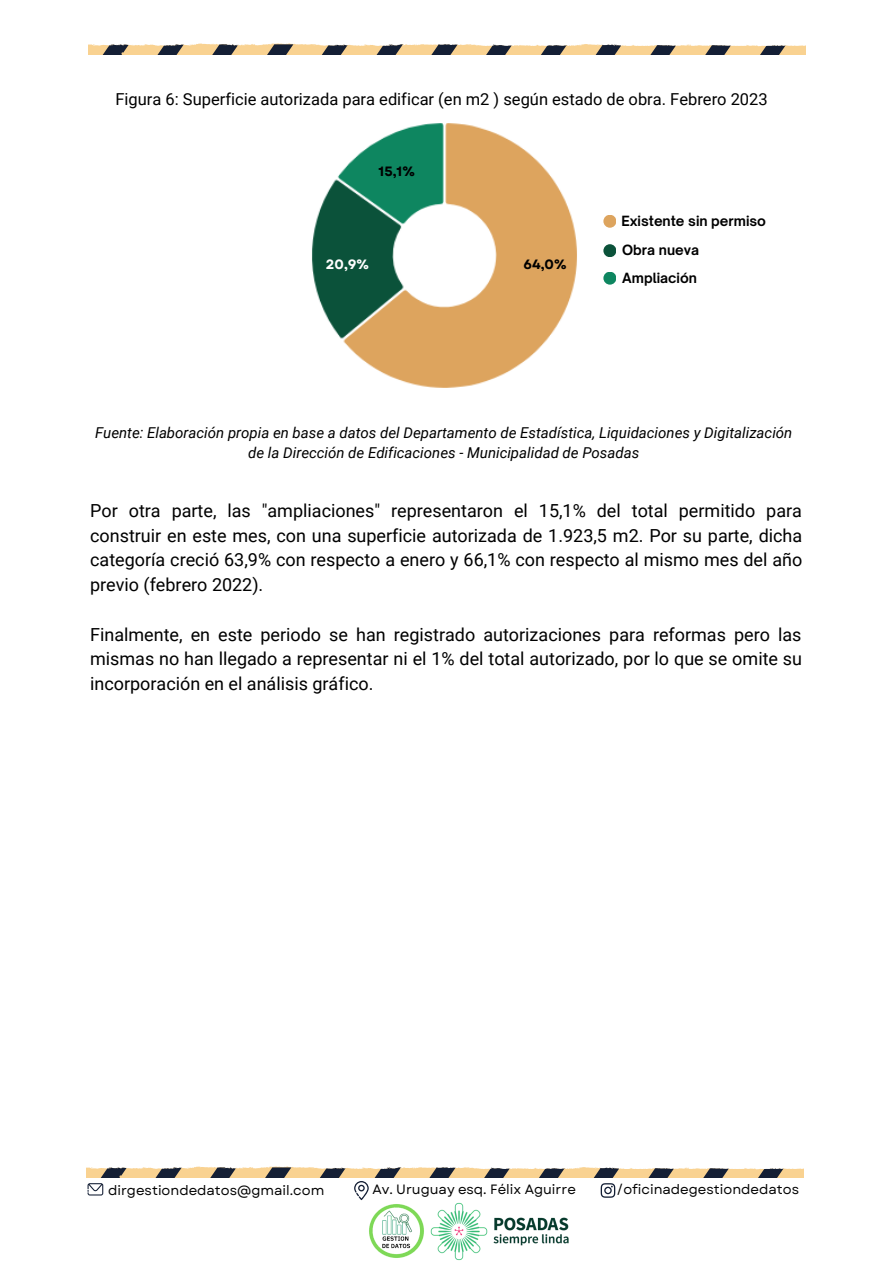
<style>
.page{position:relative;width:893px;height:1264px;background:#fff}
.page>*{position:absolute;margin:0;border:0;box-sizing:border-box;transform-origin:0 0}
.t1{font:18px/24.8px "Roboto";color:#000;text-align:justify}
.t2{font:16.5px "Roboto";color:#000}
.t3{font:italic 15px/20.2px "Roboto";color:#000;text-align:center}
.t4{font:13.5px "Garet";color:#020202}
.t5{font:700 13.5px "Open Sauce One";color:#000}
.t6{font:700 13.5px "Garet";color:#000}
.t7{font:700 13.5px "Garet";color:#fff}
</style>
<div class="page">
<img style="left:369px;top:1204px;width:55px;height:54px">
<svg style="left:87px;top:1166px;width:716px;height:34px"></svg>
<img style="left:424px;top:1193px;width:151px;height:68px">
<svg style="left:89px;top:43px;width:716px;height:12px;background:#b9a789"></svg>
<img style="left:312px;top:123px;width:304px;height:265px">
<div style="left:603px;top:215px;width:13px;height:13px;background:#dda45e;border-radius:50%"></div>
<div style="left:603px;top:244px;width:13px;height:13px;background:#0b523a;border-radius:50%"></div>
<div style="left:603px;top:272px;width:13px;height:13px;background:#0e8660;border-radius:50%"></div>
<p class="t2" style="left:115px;top:89px;width:653px">Figura 6: Superficie autorizada para edificar (en m2 ) según estado de obra. Febrero 2023</p>
<p class="t6" style="left:378px;top:162px;width:38px">15,1%</p>
<p class="t7" style="left:326px;top:254px;width:45px">20,9%</p>
<p class="t6" style="left:523px;top:254px;width:45px">64,0%</p>
<p class="t5" style="left:621px;top:212px;width:146px">Existente sin permiso</p>
<p class="t5" style="left:622px;top:242px;width:78px">Obra nueva</p>
<p class="t5" style="left:622px;top:269px;width:76px">Ampliación</p>
<p class="t3" style="left:95px;top:423px;width:698px">Fuente: Elaboración propia en base a datos del Departamento de Estadística, Liquidaciones y Digitalización de la Dirección de Edificaciones - Municipalidad de Posadas</p>
<p class="t1" style="left:90px;top:498px;width:713px">Por otra parte, las "ampliaciones" representaron el 15,1% del total permitido para construir en este mes, con una superficie autorizada de 1.923,5 m2. Por su parte, dicha categoría creció 63,9% con respecto a enero y 66,1% con respecto al mismo mes del año previo (febrero 2022).</p>
<p class="t1" style="left:90px;top:622px;width:713px">Finalmente, en este periodo se han registrado autorizaciones para reformas pero las mismas no han llegado a representar ni el 1% del total autorizado, por lo que se omite su incorporación en el análisis gráfico.</p>
<p class="t4" style="left:108px;top:1180px;width:218px">dirgestiondedatos@gmail.com</p>
<p class="t4" style="left:372px;top:1179px;width:205px">Av. Uruguay esq. Félix Aguirre</p>
<p class="t4" style="left:616px;top:1179px;width:184px">/oficinadegestiondedatos</p>
</div>
